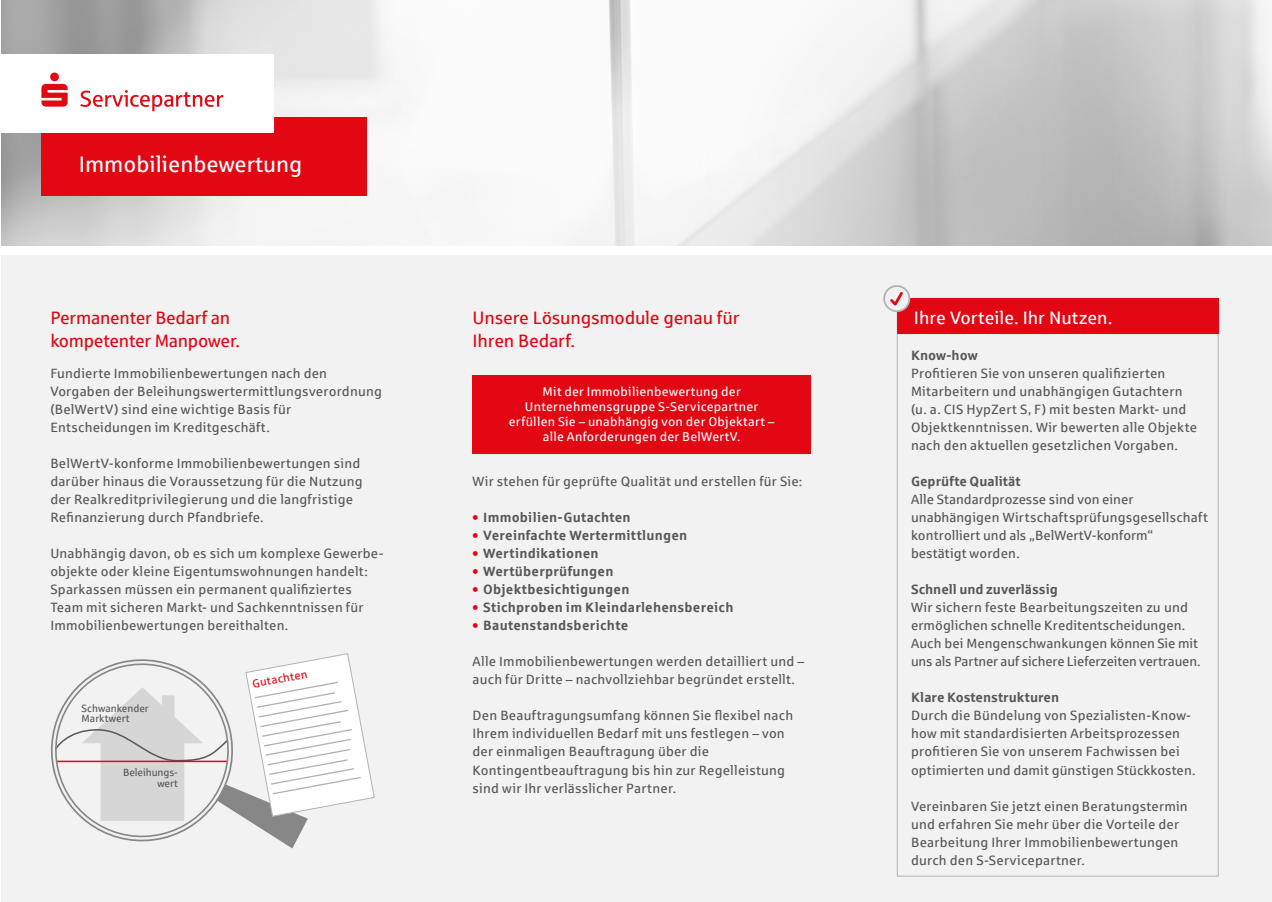
<style>
.page{position:relative;width:1272px;height:902px;background:#fff}
.page>*{position:absolute;margin:0;border:0;box-sizing:border-box;transform-origin:0 0}
.t1{font:22.5px "Sparkasse Rg";color:#fff}
.t2{font:18px/22.5px "Sparkasse Rg";letter-spacing:-.01em;color:#e30613}
.t3{font:18px "Sparkasse Rg";color:#fff}
.Fließ_9_12{font:13.5px/18px "Sparkasse Rg";letter-spacing:.015em;color:#575756}
.Fließ_9_12-2{font:700 13.5px "Sparkasse Rg";letter-spacing:.015em;color:#575756}
.t4{font:12.75px "Sparkasse Rg";letter-spacing:.02em;color:#fff}
.t5{font:11.55px "Sparkasse Rg";color:#e30613}
.t6{font:10.5px/10.5px "Sparkasse Rg";color:#575756}
.s1{color:#e30613}
</style>
<div class="page">
<div style="left:1px;top:250px;width:1270px;height:651px;background:#f2f2f2"></div>
<div style="left:1px;top:246px;width:1270px;height:8px;background:#fff"></div>
<div style="left:896px;top:298px;width:322px;height:36px;background:#e30613"></div>
<div style="left:884px;top:286px;width:25px;height:25px;background:#f2f2f2;border-radius:50%"></div>
<div style="left:883px;top:285px;width:27px;height:27px;border:2px solid #b3b2b2;border-radius:50%"></div>
<svg style="left:890px;top:292px;width:13px;height:13px"></svg>
<div style="left:472px;top:375px;width:338px;height:78px;background:#e30613"></div>
<svg style="left:50px;top:653px;width:325px;height:196px"></svg>
<div style="left:41px;top:117px;width:326px;height:79px;background:#e30613"></div>
<div style="left:0;top:54px;width:273px;height:79px;background:#fff"></div>
<svg style="left:41px;top:72px;width:27px;height:35px"></svg>
<svg style="left:80px;top:90px;width:143px;height:21px"></svg>
<p class="t1" style="left:79px;top:150px;width:225px">Immobilienbewertung</p>
<h1 class="t2" style="left:50px;top:306px;width:191px">Permanenter Bedarf an kompetenter Manpower.</h1>
<p class="Fließ_9_12" style="left:50px;top:364px;width:278px">Fundierte Immobilienbewertungen nach den</p>
<p class="Fließ_9_12" style="left:50px;top:382px;width:333px">Vorgaben der Beleihungswertermittlungsverordnung (BelWertV) sind eine wichtige Basis für</p>
<p class="Fließ_9_12" style="left:50px;top:418px;width:221px">Entscheidungen im Kreditgeschäft.</p>
<p class="Fließ_9_12" style="left:50px;top:454px;width:314px">BelWertV-konforme Immobilienbewertungen sind darüber hinaus die Voraussetzung für die Nutzung</p>
<p class="Fließ_9_12" style="left:50px;top:490px;width:304px">der Realkreditprivilegierung und die langfristige</p>
<p class="Fließ_9_12" style="left:50px;top:508px;width:215px">Refinanzierung durch Pfandbriefe.</p>
<p class="Fließ_9_12" style="left:50px;top:544px;width:335px">Unabhängig davon, ob es sich um komplexe Gewerbe&shy;objekte oder kleine Eigentumswohnungen handelt:<br>Sparkassen müssen ein permanent qualifiziertes</p>
<p class="Fließ_9_12" style="left:50px;top:598px;width:315px">Team mit sicheren Markt- und Sachkenntnissen für</p>
<p class="Fließ_9_12" style="left:50px;top:616px;width:239px">Immobilienbewertungen bereithalten.</p>
<p class="t6" style="left:82px;top:702px;width:69px">Schwankender<br>Marktwert</p>
<p class="t6" style="left:123px;top:767px;width:56px;text-align:right">Beleihungs&shy;wert</p>
<p class="t5" style="left:251px;top:677px;width:57px;rotate:-11deg">Gutachten</p>
<h1 class="t2" style="left:472px;top:306px;width:268px">Unsere Lösungsmodule genau für<br>Ihren Bedarf.</h1>
<p class="t4" style="left:542px;top:384px;width:200px">Mit der Immobilienbewertung der</p>
<p class="t4" style="left:525px;top:399px;width:235px">Unternehmensgruppe S-Servicepartner</p>
<p class="t4" style="left:509px;top:414px;width:267px">erfüllen Sie – unabhängig von der Objektart –</p>
<p class="t4" style="left:543px;top:429px;width:199px">alle Anforderungen der BelWertV.</p>
<p class="Fließ_9_12" style="left:472px;top:472px;width:331px">Wir stehen für geprüfte Qualität und erstellen für Sie:</p>
<h2 class="Fließ_9_12-2" style="left:472px;top:509px;width:160px"><span class="s1">•</span> Immobilien-Gutachten</h2>
<h2 class="Fließ_9_12-2" style="left:472px;top:527px;width:216px"><span class="s1">•</span> Vereinfachte Wertermittlungen</h2>
<h2 class="Fließ_9_12-2" style="left:472px;top:545px;width:127px"><span class="s1">•</span> Wertindikationen</h2>
<h2 class="Fließ_9_12-2" style="left:472px;top:563px;width:142px"><span class="s1">•</span> Wertüberprüfungen</h2>
<h2 class="Fließ_9_12-2" style="left:472px;top:581px;width:158px"><span class="s1">•</span> Objektbesichtigungen</h2>
<h2 class="Fließ_9_12-2" style="left:472px;top:599px;width:262px"><span class="s1">•</span> Stichproben im Kleindarlehensbereich</h2>
<h2 class="Fließ_9_12-2" style="left:472px;top:617px;width:157px"><span class="s1">•</span> Bautenstandsberichte</h2>
<h2 class="Fließ_9_12" style="left:472px;top:652px;width:333px">Alle Immobilienbewertungen werden detailliert und – auch für Dritte – nachvollziehbar begründet erstellt.</h2>
<h2 class="Fließ_9_12" style="left:472px;top:706px;width:322px">Den Beauftragungsumfang können Sie flexibel nach<br>Ihrem individuellen Bedarf mit uns festlegen – von</h2>
<h2 class="Fließ_9_12" style="left:472px;top:742px;width:238px">der einmaligen Beauftragung über die</h2>
<h2 class="Fließ_9_12" style="left:472px;top:760px;width:314px">Kontingentbeauftragung bis hin zur Regelleistung sind wir Ihr verlässlicher Partner.</h2>
<p class="t3" style="left:913px;top:306px;width:200px">Ihre Vorteile. Ihr Nutzen.</p>
<h2 class="Fließ_9_12-2" style="left:911px;top:347px;width:68px">Know-how</h2>
<p class="Fließ_9_12" style="left:911px;top:364px;width:287px">Profitieren Sie von unseren qualifizierten Mitarbeitern und unabhängigen Gutachtern (u. a. CIS HypZert S, F) mit besten Markt- und Objektkenntnissen. Wir bewerten alle Objekte nach den aktuellen gesetzlichen Vorgaben.</p>
<h2 class="Fließ_9_12-2" style="left:911px;top:473px;width:111px">Geprüfte Qualität</h2>
<p class="Fließ_9_12" style="left:911px;top:490px;width:224px">Alle Standardprozesse sind von einer</p>
<p class="Fließ_9_12" style="left:911px;top:508px;width:298px">unabhängigen Wirtschaftsprüfungsgesellschaft kontrolliert und als „BelWertV-konform“</p>
<p class="Fließ_9_12" style="left:911px;top:544px;width:110px">bestätigt worden.</p>
<h2 class="Fließ_9_12-2" style="left:911px;top:581px;width:148px">Schnell und zuverlässig</h2>
<p class="Fließ_9_12" style="left:911px;top:598px;width:291px">Wir sichern feste Bearbeitungszeiten zu und ermöglichen schnelle Kreditentscheidungen.<br>Auch bei Mengenschwankungen können Sie mit uns als Partner auf sichere Lieferzeiten vertrauen.</p>
<p class="Fließ_9_12-2" style="left:911px;top:689px;width:150px">Klare Kostenstrukturen</p>
<p class="Fließ_9_12" style="left:911px;top:706px;width:286px">Durch die Bündelung von Spezialisten-Know&shy;how mit standardisierten Arbeitsprozessen profitieren Sie von unserem Fachwissen bei optimierten und damit günstigen Stückkosten.</p>
<p class="Fließ_9_12" style="left:911px;top:796px;width:278px">Vereinbaren Sie jetzt einen Beratungstermin und erfahren Sie mehr über die Vorteile der</p>
<p class="Fließ_9_12" style="left:911px;top:832px;width:269px">Bearbeitung Ihrer Immobilienbewertungen</p>
<p class="Fließ_9_12" style="left:911px;top:850px;width:175px">durch den S-Servicepartner.</p>
</div>
